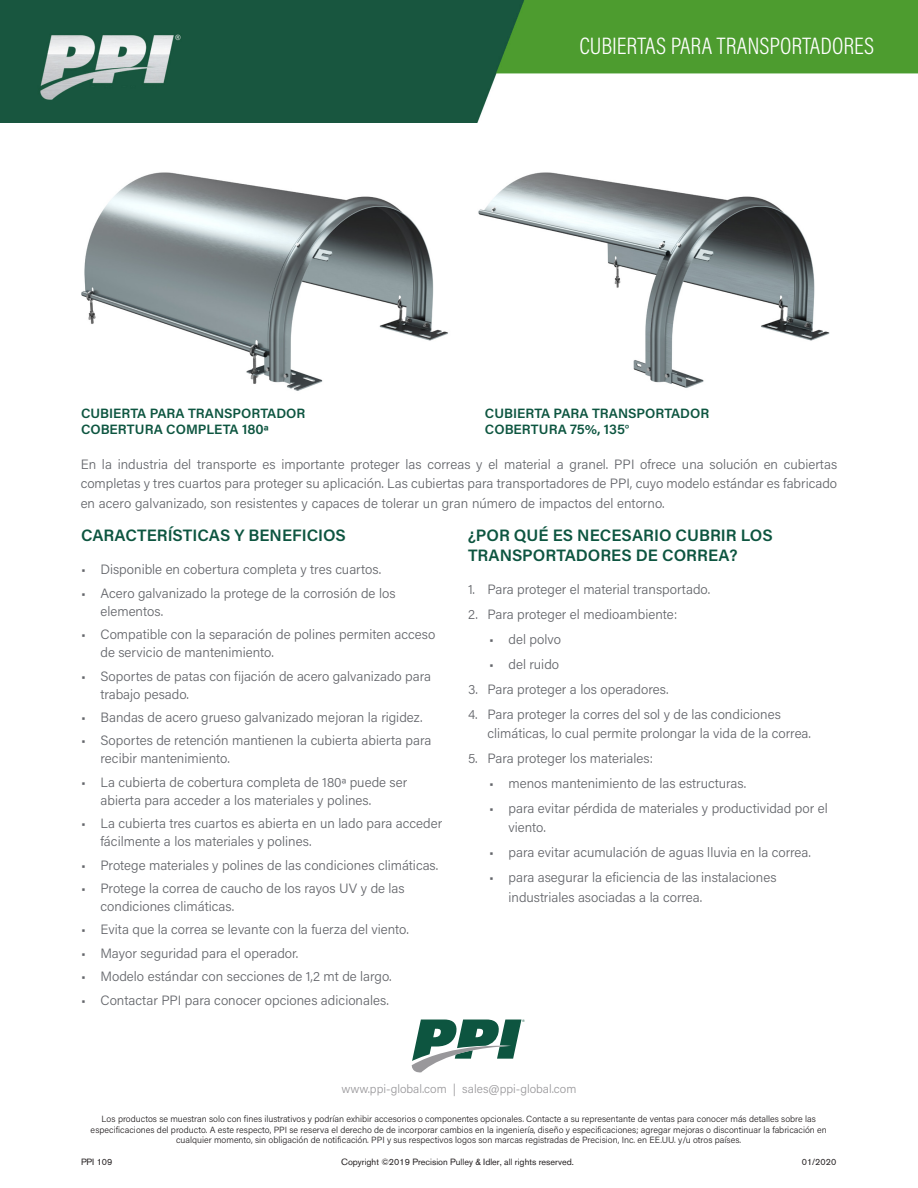
<style>
.page{position:relative;width:918px;height:1188px;background:#fff}
.page>*{position:absolute;margin:0;border:0;box-sizing:border-box;transform-origin:0 0}
.Product{font:300 24px "Acumin Pro Cond";color:#fff}
.SubHead{font:600 16.5px/19.8px "Acumin Pro";color:#0d5540}
.Bulleted_List{font:300 13.5px/18px "Acumin Pro";color:#63656a}
.Text{font:300 13.5px/19.5px "Acumin Pro";color:#63656a;text-align:justify}
.SubHead-2{font:600 13.5px/16.2px "Acumin Pro";color:#0d5540}
.t1{font:300 12px "Acumin Pro";color:#99989b}
.Disclaimer{font:300 9px/10.8px "Acumin Pro";color:#231f20;text-align:center}
.t2{font:9px "Akzidenz Grotesk BQ";color:#231f20}
</style>
<div class="page">
<img style="left:0;top:0;width:918px;height:123px">
<img style="left:81px;top:172px;width:367px;height:219px">
<svg style="left:412px;top:1020px;width:113px;height:52px"></svg>
<img style="left:478px;top:172px;width:352px;height:216px">
<p class="Product" style="left:579px;top:31px;width:296px">CUBIERTAS PARA TRANSPORTADORES</p>
<p class="SubHead-2" style="left:81px;top:405px;width:226px">CUBIERTA PARA TRANSPORTADOR<br>COBERTURA COMPLETA 180ª</p>
<p class="SubHead-2" style="left:485px;top:405px;width:226px">CUBIERTA PARA TRANSPORTADOR<br>COBERTURA 75%, 135°</p>
<p class="Text" style="left:81px;top:454px;width:758px">En la industria del transporte es importante proteger las correas y el material a granel. PPI ofrece una solución en cubiertas completas y tres cuartos para proteger su aplicación. Las cubiertas para transportadores de PPI, cuyo modelo estándar es fabricado en acero galvanizado, son resistentes y capaces de tolerar un gran número de impactos del entorno.</p>
<p class="SubHead" style="left:81px;top:525px;width:266px">CARACTERÍSTICAS Y BENEFICIOS</p>
<p class="Bulleted_List" style="left:81px;top:560px;width:302px">• Disponible en cobertura completa y tres cuartos.</p>
<p class="Bulleted_List" style="left:100px;top:583px;width:297px;text-indent:-20px">• Acero galvanizado la protege de la corrosión de los elementos.</p>
<p class="Bulleted_List" style="left:100px;top:625px;width:336px;text-indent:-20px">• Compatible con la separación de polines permiten acceso de servicio de mantenimiento.</p>
<p class="Bulleted_List" style="left:100px;top:666px;width:332px;text-indent:-20px">• Soportes de patas con fijación de acero galvanizado para trabajo pesado.</p>
<p class="Bulleted_List" style="left:81px;top:708px;width:343px">• Bandas de acero grueso galvanizado mejoran la rigidez.</p>
<p class="Bulleted_List" style="left:100px;top:731px;width:332px;text-indent:-20px">• Soportes de retención mantienen la cubierta abierta para recibir mantenimiento.</p>
<p class="Bulleted_List" style="left:100px;top:772px;width:308px;text-indent:-20px">• La cubierta de cobertura completa de 180ª puede ser abierta para acceder a los materiales y polines.</p>
<p class="Bulleted_List" style="left:100px;top:814px;width:343px;text-indent:-20px">• La cubierta tres cuartos es abierta en un lado para acceder fácilmente a los materiales y polines.</p>
<p class="Bulleted_List" style="left:81px;top:855px;width:359px">• Protege materiales y polines de las condiciones climáticas.</p>
<p class="Bulleted_List" style="left:100px;top:879px;width:306px;text-indent:-20px">• Protege la correa de caucho de los rayos UV y de las condiciones climáticas.</p>
<p class="Bulleted_List" style="left:81px;top:920px;width:329px">• Evita que la correa se levante con la fuerza del viento.</p>
<p class="Bulleted_List" style="left:81px;top:943px;width:219px">• Mayor seguridad para el operador.</p>
<p class="Bulleted_List" style="left:81px;top:967px;width:312px">• Modelo estándar con secciones de 1,2 mt de largo.</p>
<p class="Bulleted_List" style="left:81px;top:990px;width:310px">• Contactar PPI para conocer opciones adicionales.</p>
<p class="SubHead" style="left:468px;top:525px;width:306px">¿POR QUÉ ES NECESARIO CUBRIR LOS<br>TRANSPORTADORES DE CORREA?</p>
<p class="Bulleted_List" style="left:468px;top:580px;width:244px">1. Para proteger el material transportado.</p>
<p class="Bulleted_List" style="left:468px;top:605px;width:211px">2. Para proteger el medioambiente:</p>
<p class="Bulleted_List" style="left:489px;top:630px;width:74px">• del polvo</p>
<p class="Bulleted_List" style="left:489px;top:655px;width:72px">• del ruido</p>
<p class="Bulleted_List" style="left:468px;top:679px;width:202px">3. Para proteger a los operadores.</p>
<p class="Bulleted_List" style="left:488px;top:704px;width:325px;line-height:19.5px;text-indent:-20px">4. Para proteger la corres del sol y de las condiciones climáticas, lo cual permite prolongar la vida de la correa.</p>
<p class="Bulleted_List" style="left:468px;top:749px;width:187px">5. Para proteger los materiales:</p>
<p class="Bulleted_List" style="left:489px;top:774px;width:259px">• menos mantenimiento de las estructuras.</p>
<p class="Bulleted_List" style="left:508px;top:798px;width:321px;line-height:19.5px;text-indent:-20px">• para evitar pérdida de materiales y productividad por el viento.</p>
<p class="Bulleted_List" style="left:489px;top:843px;width:323px">• para evitar acumulación de aguas lluvia en la correa.</p>
<p class="Bulleted_List" style="left:508px;top:867px;width:270px;line-height:19.5px;text-indent:-20px">• para asegurar la eficiencia de las instalaciones industriales asociadas a la correa.</p>
<p class="t1" style="left:342px;top:1080px;width:236px">www.ppi-global.com | sales@ppi-global.com</p>
<p class="Disclaimer" style="left:91px;top:1113px;width:738px">Los productos se muestran solo con fines ilustrativos y podrían exhibir accesorios o componentes opcionales. Contacte a su representante de ventas para conocer más detalles sobre las especificaciones del producto. A este respecto, PPI se reserva el derecho de de incorporar cambios en la ingeniería, diseño y especificaciones; agregar mejoras o discontinuar la fabricación en cualquier momento, sin obligación de notificación. PPI y sus respectivos logos son marcas registradas de Precision, Inc. en EE.UU. y/u otros países.</p>
<p class="t2" style="left:81px;top:1156px;width:33px">PPI 109</p>
<p class="t2" style="left:341px;top:1156px;width:234px">Copyright ©2019 Precision Pulley &amp; Idler, all rights reserved.</p>
<p class="t2" style="left:802px;top:1156px;width:36px">01/2020</p>
</div>
